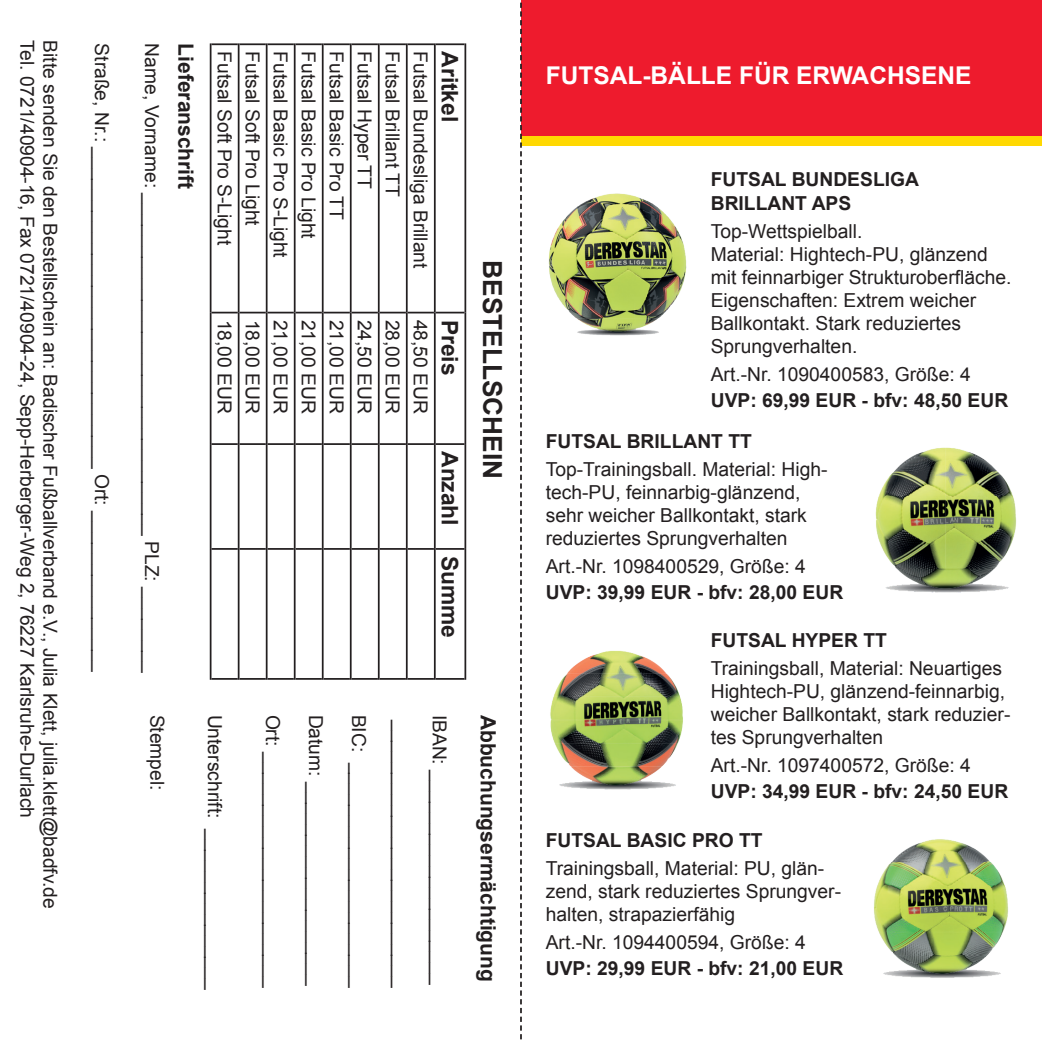
<style>
.page{position:relative;width:1042px;height:1042px;background:#fff}
.page>*{position:absolute;margin:0;border:0;box-sizing:border-box;transform-origin:0 0}
.t1{font:700 26.25px "Arial";color:#231f20}
.t2{font:700 24.5px "Arial";color:#fff}
.t3{font:700 22.75px "Arial";color:#231f20}
.t4{font:700 21px "Arial";color:#231f20}
.t5{font:19.25px/23.1px "Arial";color:#231f20}
.t6{font:700 19.25px/23.1px "Arial";color:#231f20}
</style>
<div class="page">
<div style="left:521px;top:0;width:521px;height:136px;background:#ee1b2d"></div>
<div style="left:521px;top:136px;width:521px;height:10px;background:#ffd801"></div>
<img style="left:548px;top:193px;width:139px;height:143px">
<img style="left:875px;top:447px;width:141px;height:146px">
<img style="left:550px;top:650px;width:133px;height:140px">
<img style="left:874px;top:839px;width:134px;height:139px">
<hr style="left:464px;top:43px;width:2px;height:270px;background:#231f20">
<hr style="left:436px;top:43px;width:28px;height:2px;background:#231f20">
<hr style="left:464px;top:313px;width:2px;height:131px;background:#231f20">
<hr style="left:464px;top:444px;width:2px;height:105px;background:#231f20">
<hr style="left:436px;top:443px;width:28px;height:2px;background:#231f20">
<hr style="left:464px;top:549px;width:2px;height:131px;background:#231f20">
<hr style="left:436px;top:548px;width:28px;height:2px;background:#231f20">
<hr style="left:436px;top:678px;width:28px;height:2px;background:#231f20">
<hr style="left:434px;top:43px;width:2px;height:270px;background:#231f20">
<hr style="left:408px;top:43px;width:26px;height:2px;background:#231f20">
<hr style="left:434px;top:313px;width:2px;height:131px;background:#231f20">
<hr style="left:434px;top:444px;width:2px;height:105px;background:#231f20">
<hr style="left:408px;top:443px;width:26px;height:2px;background:#231f20">
<hr style="left:434px;top:549px;width:2px;height:131px;background:#231f20">
<hr style="left:408px;top:548px;width:26px;height:2px;background:#231f20">
<hr style="left:408px;top:678px;width:26px;height:2px;background:#231f20">
<hr style="left:406px;top:43px;width:2px;height:270px;background:#231f20">
<hr style="left:380px;top:43px;width:26px;height:2px;background:#231f20">
<hr style="left:406px;top:313px;width:2px;height:131px;background:#231f20">
<hr style="left:406px;top:444px;width:2px;height:105px;background:#231f20">
<hr style="left:380px;top:443px;width:26px;height:2px;background:#231f20">
<hr style="left:406px;top:549px;width:2px;height:131px;background:#231f20">
<hr style="left:380px;top:548px;width:26px;height:2px;background:#231f20">
<hr style="left:380px;top:678px;width:26px;height:2px;background:#231f20">
<hr style="left:378px;top:43px;width:2px;height:270px;background:#231f20">
<hr style="left:352px;top:43px;width:26px;height:2px;background:#231f20">
<hr style="left:378px;top:313px;width:2px;height:131px;background:#231f20">
<hr style="left:378px;top:444px;width:2px;height:105px;background:#231f20">
<hr style="left:352px;top:443px;width:26px;height:2px;background:#231f20">
<hr style="left:378px;top:549px;width:2px;height:131px;background:#231f20">
<hr style="left:352px;top:548px;width:26px;height:2px;background:#231f20">
<hr style="left:352px;top:678px;width:26px;height:2px;background:#231f20">
<hr style="left:350px;top:43px;width:2px;height:270px;background:#231f20">
<hr style="left:324px;top:43px;width:26px;height:2px;background:#231f20">
<hr style="left:350px;top:313px;width:2px;height:131px;background:#231f20">
<hr style="left:350px;top:444px;width:2px;height:105px;background:#231f20">
<hr style="left:324px;top:443px;width:26px;height:2px;background:#231f20">
<hr style="left:350px;top:549px;width:2px;height:131px;background:#231f20">
<hr style="left:324px;top:548px;width:26px;height:2px;background:#231f20">
<hr style="left:324px;top:678px;width:26px;height:2px;background:#231f20">
<hr style="left:322px;top:43px;width:2px;height:270px;background:#231f20">
<hr style="left:295px;top:43px;width:27px;height:2px;background:#231f20">
<hr style="left:322px;top:313px;width:2px;height:131px;background:#231f20">
<hr style="left:322px;top:444px;width:2px;height:105px;background:#231f20">
<hr style="left:295px;top:443px;width:27px;height:2px;background:#231f20">
<hr style="left:322px;top:549px;width:2px;height:131px;background:#231f20">
<hr style="left:295px;top:548px;width:27px;height:2px;background:#231f20">
<hr style="left:295px;top:678px;width:27px;height:2px;background:#231f20">
<hr style="left:294px;top:43px;width:1px;height:270px;background:#231f20">
<hr style="left:267px;top:43px;width:27px;height:2px;background:#231f20">
<hr style="left:294px;top:313px;width:1px;height:131px;background:#231f20">
<hr style="left:294px;top:444px;width:1px;height:105px;background:#231f20">
<hr style="left:267px;top:443px;width:27px;height:2px;background:#231f20">
<hr style="left:294px;top:549px;width:1px;height:131px;background:#231f20">
<hr style="left:267px;top:548px;width:27px;height:2px;background:#231f20">
<hr style="left:267px;top:678px;width:27px;height:2px;background:#231f20">
<hr style="left:266px;top:43px;width:1px;height:270px;background:#231f20">
<hr style="left:239px;top:43px;width:27px;height:2px;background:#231f20">
<hr style="left:266px;top:313px;width:1px;height:131px;background:#231f20">
<hr style="left:266px;top:444px;width:1px;height:105px;background:#231f20">
<hr style="left:239px;top:443px;width:27px;height:2px;background:#231f20">
<hr style="left:266px;top:549px;width:1px;height:131px;background:#231f20">
<hr style="left:239px;top:548px;width:27px;height:2px;background:#231f20">
<hr style="left:239px;top:678px;width:27px;height:2px;background:#231f20">
<hr style="left:238px;top:43px;width:1px;height:270px;background:#231f20">
<hr style="left:211px;top:43px;width:27px;height:2px;background:#231f20">
<hr style="left:238px;top:313px;width:1px;height:131px;background:#231f20">
<svg style="left:211px;top:312px;width:253px;height:1px"></svg>
<hr style="left:238px;top:444px;width:1px;height:105px;background:#231f20">
<hr style="left:211px;top:443px;width:27px;height:2px;background:#231f20">
<hr style="left:238px;top:549px;width:1px;height:131px;background:#231f20">
<hr style="left:211px;top:548px;width:27px;height:2px;background:#231f20">
<hr style="left:211px;top:678px;width:27px;height:2px;background:#231f20">
<hr style="left:210px;top:43px;width:1px;height:270px;background:#231f20">
<hr style="left:210px;top:313px;width:1px;height:131px;background:#231f20">
<hr style="left:210px;top:444px;width:1px;height:105px;background:#231f20">
<hr style="left:210px;top:549px;width:1px;height:131px;background:#231f20">
<svg style="left:520px;top:2px;width:2px;height:1038px"></svg>
<p class="t5" style="left:39px;top:40px;width:779px;rotate:90deg">Tel. 0721/40904-16, Fax 0721/40904-24, Sepp-Herberger-Weg 2, 76227 Karlsruhe-Durlach</p>
<p class="t5" style="left:62px;top:40px;width:870px;rotate:90deg">Bitte senden Sie den Bestellschein an: Badischer Fußballverband e.V., Julia Klett, julia.klett@badfv.de</p>
<p class="t5" style="left:113px;top:43px;width:630px;rotate:90deg">Straße, Nr.: ______________________________ Ort: _______________</p>
<p class="t5" style="left:163px;top:43px;width:631px;rotate:90deg">Name, Vorname: ________________________________ PLZ: ________</p>
<p class="t4" style="left:200px;top:43px;width:147px;rotate:90deg">Lieferanschrift</p>
<p class="t3" style="left:465px;top:51px;width:72px;rotate:90deg">Aritkel</p>
<p class="t5" style="left:236px;top:51px;width:195px;rotate:90deg">Futsal Soft Pro S-Light</p>
<p class="t5" style="left:264px;top:51px;width:176px;rotate:90deg">Futsal Soft Pro Light</p>
<p class="t5" style="left:292px;top:51px;width:208px;rotate:90deg">Futsal Basic Pro S-Light</p>
<p class="t5" style="left:320px;top:51px;width:189px;rotate:90deg">Futsal Basic Pro Light</p>
<p class="t5" style="left:348px;top:51px;width:170px;rotate:90deg">Futsal Basic Pro TT</p>
<p class="t5" style="left:376px;top:51px;width:139px;rotate:90deg">Futsal Hyper TT</p>
<p class="t5" style="left:404px;top:51px;width:147px;rotate:90deg">Futsal Brillant TT</p>
<p class="t5" style="left:432px;top:51px;width:219px;rotate:90deg">Futsal Bundesliga Brillant</p>
<h1 class="t1" style="left:510px;top:260px;width:220px;rotate:90deg">BESTELLSCHEIN</h1>
<p class="t5" style="left:432px;top:320px;width:96px;rotate:90deg">48,50 EUR</p>
<p class="t5" style="left:292px;top:320px;width:96px;rotate:90deg">21,00 EUR</p>
<p class="t5" style="left:320px;top:320px;width:96px;rotate:90deg">21,00 EUR</p>
<p class="t5" style="left:348px;top:320px;width:96px;rotate:90deg">21,00 EUR</p>
<p class="t5" style="left:376px;top:320px;width:96px;rotate:90deg">24,50 EUR</p>
<p class="t5" style="left:404px;top:320px;width:96px;rotate:90deg">28,00 EUR</p>
<p class="t3" style="left:465px;top:320px;width:57px;rotate:90deg">Preis</p>
<p class="t5" style="left:236px;top:320px;width:96px;rotate:90deg">18,00 EUR</p>
<p class="t5" style="left:264px;top:320px;width:96px;rotate:90deg">18,00 EUR</p>
<p class="t3" style="left:465px;top:451px;width:76px;rotate:90deg">Anzahl</p>
<p class="t3" style="left:465px;top:556px;width:84px;rotate:90deg">Summe</p>
<p class="t5" style="left:169px;top:714px;width:77px;rotate:90deg">Stempel:</p>
<p class="t5" style="left:226px;top:714px;width:277px;rotate:90deg">Unterschrift: _______________</p>
<p class="t5" style="left:284px;top:714px;width:275px;rotate:90deg">Ort: ______________________</p>
<p class="t5" style="left:327px;top:714px;width:273px;rotate:90deg">Datum: ___________________</p>
<p class="t5" style="left:370px;top:714px;width:275px;rotate:90deg">BIC: _____________________</p>
<p class="t5" style="left:413px;top:720px;width:270px;rotate:90deg">_________________________</p>
<p class="t5" style="left:451px;top:714px;width:272px;rotate:90deg">IBAN: ____________________</p>
<p class="t4" style="left:502px;top:714px;width:269px;rotate:90deg">Abbuchungsermächtigung</p>
<p class="t2" style="left:546px;top:59px;width:427px">FUTSAL-BÄLLE FÜR ERWACHSENE</p>
<p class="t6" style="left:711px;top:169px;width:210px">FUTSAL BUNDESLIGA<br>BRILLANT APS</p>
<p class="t5" style="left:711px;top:219px;width:302px">Top-Wettspielball.<br>Material: Hightech-PU, glänzend mit feinnarbiger Strukturoberfläche.<br>Eigenschaften: Extrem weicher<br>Ballkontakt. Stark reduziertes<br>Sprungverhalten.</p>
<p class="t5" style="left:711px;top:363px;width:262px">Art.-Nr. 1090400583, Größe: 4</p>
<p class="t6" style="left:546px;top:380px;width:464px;line-height:40.8px;text-indent:165px">UVP: 69,99 EUR - bfv: 48,50 EUR<br>FUTSAL BRILLANT TT</p>
<p class="t5" style="left:546px;top:457px;width:283px">Top-Trainingsball. Material: High&shy;tech-PU, feinnarbig-glänzend, sehr weicher Ballkontakt, stark reduziertes Sprungverhalten</p>
<p class="t5" style="left:546px;top:555px;width:262px">Art.-Nr. 1098400529, Größe: 4</p>
<p class="t6" style="left:546px;top:581px;width:299px">UVP: 39,99 EUR - bfv: 28,00 EUR</p>
<p class="t6" style="left:711px;top:629px;width:178px">FUTSAL HYPER TT</p>
<p class="t5" style="left:711px;top:656px;width:301px">Trainingsball, Material: Neuartiges Hightech-PU, glänzend-feinnarbig, weicher Ballkontakt, stark reduzier&shy;tes Sprungverhalten</p>
<p class="t5" style="left:711px;top:754px;width:262px">Art.-Nr. 1097400572, Größe: 4</p>
<p class="t6" style="left:711px;top:780px;width:299px">UVP: 34,99 EUR - bfv: 24,50 EUR</p>
<p class="t6" style="left:546px;top:829px;width:218px">FUTSAL BASIC PRO TT</p>
<p class="t5" style="left:546px;top:857px;width:297px">Trainingsball, Material: PU, glän&shy;zend, stark reduziertes Sprungver&shy;halten, strapazierfähig</p>
<p class="t5" style="left:546px;top:931px;width:262px">Art.-Nr. 1094400594, Größe: 4</p>
<p class="t6" style="left:546px;top:957px;width:299px">UVP: 29,99 EUR - bfv: 21,00 EUR</p>
</div>
